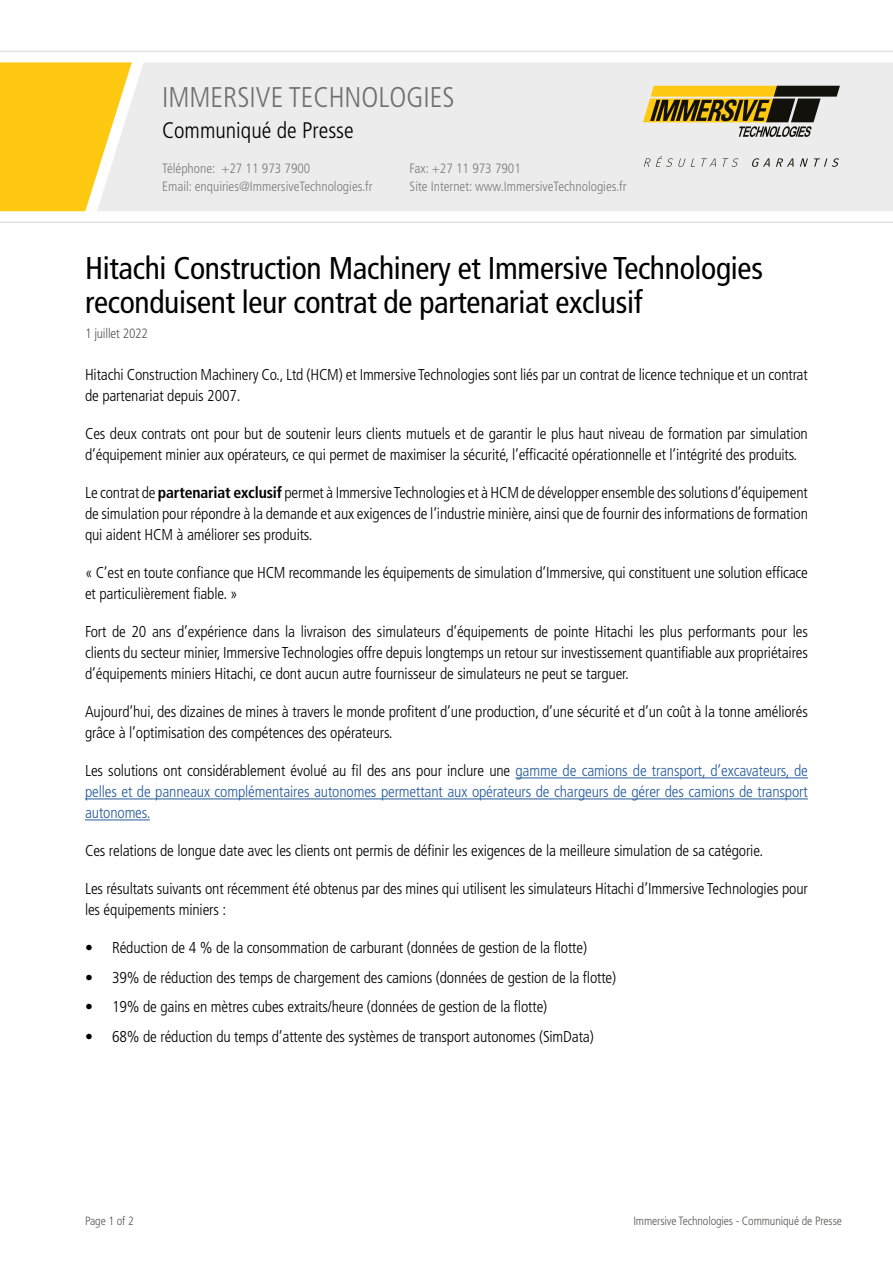
<style>
.page{position:relative;width:893px;height:1263px;background:#fff}
.page>*{position:absolute;margin:0;border:0;box-sizing:border-box;transform-origin:0 0}
.t1{font:condensed 31.5px/34.5px "Frutiger LT Std";letter-spacing:-.01em;color:#000}
.t2{font:300 condensed 28.5px "Frutiger LT Std";color:#706f6f}
.t3{font:300 condensed 22.5px "Frutiger LT Std";color:#000}
.t4{font:300 condensed 15.75px/21px "Frutiger LT Std";letter-spacing:-.01em;color:#000}
.t5{font:300 condensed 15.75px/21px "Frutiger LT Std";letter-spacing:-.01em;color:#275b9b;text-align:justify}
.t6{font:300 condensed 13.5px "Frutiger LT Std";color:#7c7b7b}
.t7{font:300 condensed 13.5px "Frutiger LT Std";letter-spacing:-.015em;color:#575756}
.t8{font:300 condensed 12px "Frutiger LT Std";letter-spacing:-.01em;color:#575756}
.s1{font-weight:700}
.s2{color:#000}
</style>
<div class="page">
<div style="left:0;top:62px;width:97px;height:149px;background:#fec910"></div>
<div style="left:97px;top:62px;width:796px;height:149px;background:#ececec"></div>
<hr style="left:0;top:51px;width:893px;height:1px;background:#e3e3e3">
<hr style="left:0;top:221px;width:893px;height:2px;background:#e3e3e3">
<svg style="left:643px;top:86px;width:197px;height:51px"></svg>
<svg style="left:644px;top:156px;width:41px;height:11px"></svg>
<svg style="left:691px;top:158px;width:4px;height:9px"></svg>
<svg style="left:701px;top:158px;width:15px;height:9px"></svg>
<svg style="left:723px;top:158px;width:15px;height:9px"></svg>
<svg style="left:751px;top:158px;width:19px;height:9px"></svg>
<svg style="left:776px;top:158px;width:18px;height:9px"></svg>
<svg style="left:800px;top:158px;width:8px;height:9px"></svg>
<svg style="left:814px;top:158px;width:25px;height:9px"></svg>
<hr style="left:515px;top:777px;width:293px;height:1px;background:#275b9b">
<hr style="left:85px;top:798px;width:723px;height:1px;background:#275b9b">
<hr style="left:85px;top:819px;width:65px;height:1px;background:#275b9b">
<h2 class="t2" style="left:162px;top:81px;width:294px">IMMERSIVE TECHNOLOGIES</h2>
<h3 class="t3" style="left:162px;top:118px;width:193px">Communiqué de Presse</h3>
<p class="t6" style="left:162px;top:161px;width:150px">Téléphone: +27 11 973 7900</p>
<p class="t6" style="left:410px;top:161px;width:113px">Fax: +27 11 973 7901</p>
<p class="t6" style="left:162px;top:179px;width:212px">Email: enquiries@ImmersiveTechnologies.fr</p>
<p class="t6" style="left:410px;top:179px;width:218px">Site Internet: www.ImmersiveTechnologies.fr</p>
<h3 class="t3" style="left:162px;top:118px;width:121px">Media Release</h3>
<p class="t6" style="left:162px;top:161px;width:131px">Phone: +61 8 9347 9016</p>
<p class="t6" style="left:440px;top:161px;width:83px">61 8 9347 9090</p>
<p class="t6" style="left:365px;top:179px;width:22px">com</p>
<p class="t6" style="left:410px;top:179px;width:194px">Web: www.ImmersiveTechnologies.com</p>
<h1 class="t1" style="left:85px;top:251px;width:679px">Hitachi Construction Machinery et Immersive Technologies reconduisent leur contrat de partenariat exclusif</h1>
<p class="t7" style="left:85px;top:326px;width:65px">1 juillet 2022</p>
<p class="t4" style="left:85px;top:364px;width:724px">Hitachi Construction Machinery Co., Ltd (HCM) et Immersive Technologies sont liés par un contrat de licence technique et un contrat de partenariat depuis 2007.</p>
<p class="t4" style="left:85px;top:423px;width:724px">Ces deux contrats ont pour but de soutenir leurs clients mutuels et de garantir le plus haut niveau de formation par simulation d’équipement minier aux opérateurs, ce qui permet de maximiser la sécurité, l’efficacité opérationnelle et l’intégrité des produits.</p>
<p class="t4" style="left:85px;top:482px;width:724px;text-align:justify">Le contrat de <span class="s1">partenariat exclusif</span> permet à Immersive Technologies et à HCM de développer ensemble des solutions d’équipement de simulation pour répondre à la demande et aux exigences de l’industrie minière, ainsi que de fournir des informations de formation qui aident HCM à améliorer ses produits.</p>
<p class="t4" style="left:85px;top:562px;width:724px">« C’est en toute confiance que HCM recommande les équipements de simulation d’Immersive, qui constituent une solution efficace et particulièrement fiable. »</p>
<p class="t4" style="left:85px;top:621px;width:724px;text-align:justify">Fort de 20 ans d’expérience dans la livraison des simulateurs d’équipements de pointe Hitachi les plus performants pour les clients du secteur minier, Immersive Technologies offre depuis longtemps un retour sur investissement quantifiable aux propriétaires d’équipements miniers Hitachi, ce dont aucun autre fournisseur de simulateurs ne peut se targuer.</p>
<p class="t4" style="left:85px;top:701px;width:724px">Aujourd’hui, des dizaines de mines à travers le monde profitent d’une production, d’une sécurité et d’un coût à la tonne améliorés grâce à l’optimisation des compétences des opérateurs.</p>
<p class="t5" style="left:85px;top:760px;width:724px"><span class="s2">Les solutions ont considérablement évolué au fil des ans pour inclure une</span> gamme de camions de transport, d’excavateurs, de pelles et de panneaux complémentaires autonomes permettant aux opérateurs de chargeurs de gérer des camions de transport autonomes.</p>
<p class="t4" style="left:85px;top:840px;width:680px">Ces relations de longue date avec les clients ont permis de définir les exigences de la meilleure simulation de sa catégorie.</p>
<p class="t4" style="left:85px;top:878px;width:724px">Les résultats suivants ont récemment été obtenus par des mines qui utilisent les simulateurs Hitachi d’Immersive Technologies pour les équipements miniers :</p>
<p class="t4" style="left:85px;top:937px;width:504px">• Réduction de 4 % de la consommation de carburant (données de gestion de la flotte)</p>
<p class="t4" style="left:85px;top:967px;width:533px">• 39% de réduction des temps de chargement des camions (données de gestion de la flotte)</p>
<p class="t4" style="left:85px;top:996px;width:464px">• 19% de gains en mètres cubes extraits/heure (données de gestion de la flotte)</p>
<p class="t4" style="left:85px;top:1026px;width:510px">• 68% de réduction du temps d’attente des systèmes de transport autonomes (SimData)</p>
<p class="t8" style="left:85px;top:1214px;width:50px">Page 1 of 2</p>
<p class="t8" style="left:633px;top:1214px;width:210px">Immersive Technologies - Communiqué de Presse</p>
</div>
